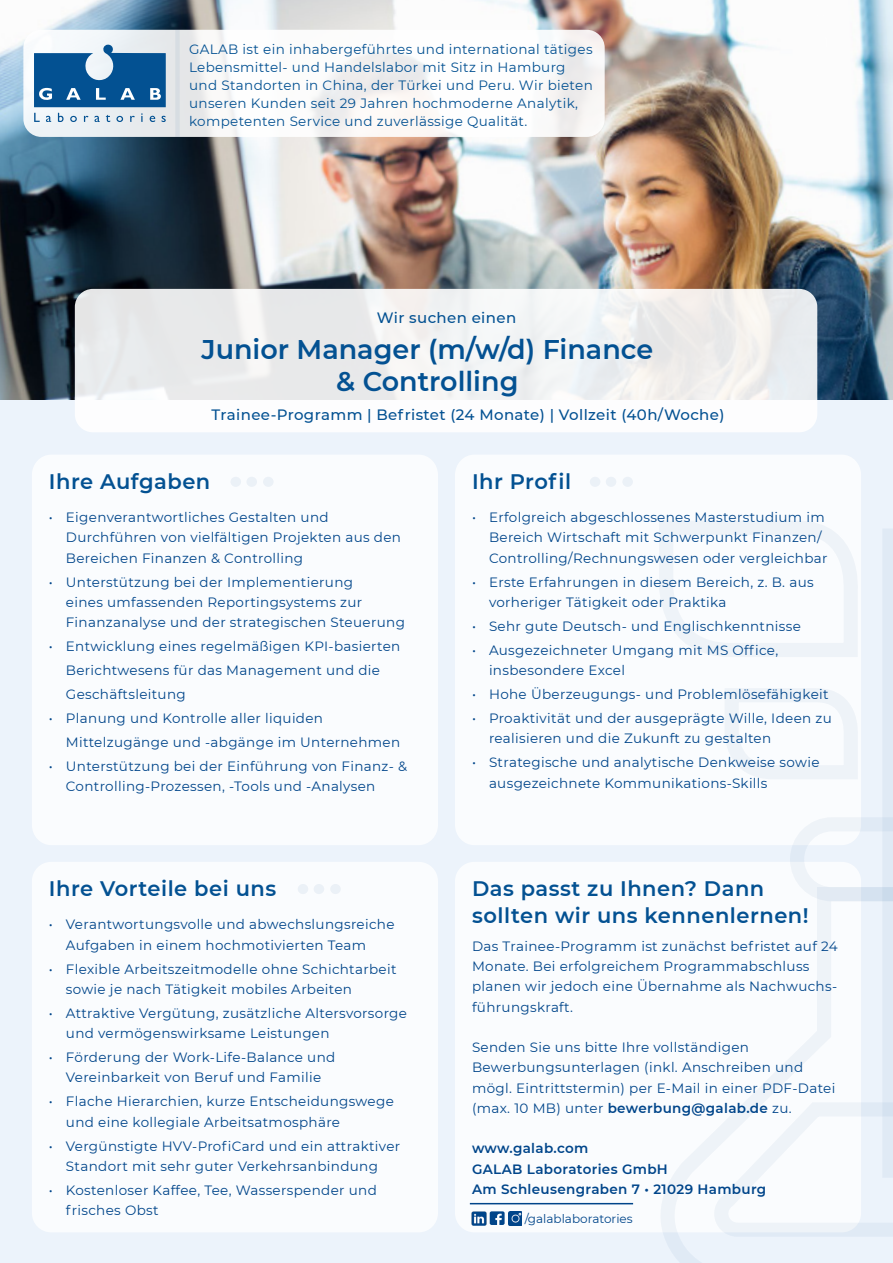
<style>
.page{position:relative;width:893px;height:1263px;background:#fff}
.page>*{position:absolute;margin:0;border:0;box-sizing:border-box;transform-origin:0 0}
.t1{font:600 27px "Montserrat";color:#035192}
.t2{font:600 21px/27px "Montserrat";letter-spacing:.025em;color:#035192}
.t3{font:500 15px "Montserrat";letter-spacing:.025em;color:#035192}
.t4{font:13.5px/20.2px "Montserrat";letter-spacing:.025em;color:#00458a}
.t5{font:13.5px/18px "Montserrat";letter-spacing:.025em;color:#035192}
.t6{font:600 13.5px "Montserrat";letter-spacing:.025em;color:#00458a}
.t7{font:12px "Montserrat";color:#00458a}
.s1{font-weight:600}
</style>
<div class="page">
<img style="left:0;top:0;width:893px;height:400px">
<svg style="left:23px;top:30px;width:582px;height:107px"></svg>
<div style="left:0;top:400px;width:893px;height:863px;background:#ecf3fb"></div>
<svg style="left:34px;top:113px;width:6px;height:9px"></svg>
<svg style="left:161px;top:116px;width:5px;height:6px"></svg>
<svg style="left:106px;top:115px;width:4px;height:7px"></svg>
<svg style="left:130px;top:115px;width:5px;height:7px"></svg>
<svg style="left:84px;top:115px;width:4px;height:7px"></svg>
<svg style="left:58px;top:113px;width:6px;height:9px"></svg>
<svg style="left:116px;top:116px;width:7px;height:6px"></svg>
<svg style="left:70px;top:116px;width:7px;height:6px"></svg>
<svg style="left:150px;top:116px;width:5px;height:6px"></svg>
<svg style="left:94px;top:116px;width:6px;height:6px"></svg>
<svg style="left:46px;top:116px;width:5px;height:6px"></svg>
<svg style="left:141px;top:113px;width:2px;height:9px"></svg>
<svg style="left:34px;top:44px;width:132px;height:63px"></svg>
<div style="left:32px;top:455px;width:406px;height:390px;background:#fff;border-radius:20px"></div>
<div style="left:75px;top:289px;width:742px;height:143px;background:linear-gradient(to bottom,#e9eaea,#f9f9fa);border-radius:18px"></div>
<div style="left:455px;top:455px;width:406px;height:390px;background:#fff;border-radius:20px"></div>
<div style="left:32px;top:862px;width:406px;height:370px;background:#fff;border-radius:19px"></div>
<div style="left:455px;top:862px;width:406px;height:370px;background:#fff;border-radius:19px"></div>
<div style="left:489px;top:1211px;width:15px;height:14px;background:#b2c7dc;border-radius:4px"></div>
<img style="left:508px;top:1211px;width:14px;height:14px">
<img style="left:471px;top:1211px;width:16px;height:15px">
<svg style="left:490px;top:1211px;width:15px;height:14px"></svg>
<hr style="left:470px;top:1203px;width:163px;height:1px;background:#00458a">
<svg style="left:660px;top:901px;width:201px;height:362px"></svg>
<svg style="left:790px;top:817px;width:92px;height:84px"></svg>
<svg style="left:659px;top:521px;width:199px;height:136px"></svg>
<svg style="left:725px;top:688px;width:133px;height:91px"></svg>
<svg style="left:713px;top:1101px;width:180px;height:137px"></svg>
<div style="left:882px;top:528px;width:11px;height:650px;background:#e0eaf5"></div>
<div style="left:175px;top:30px;width:5px;height:107px;background:#d7dde2"></div>
<div style="left:298px;top:884px;width:10px;height:10px;background:#ebf1f7;border-radius:50%"></div>
<div style="left:314px;top:884px;width:10px;height:10px;background:#ebf1f7;border-radius:50%"></div>
<div style="left:330px;top:884px;width:11px;height:10px;background:#ebf1f7;border-radius:50%"></div>
<div style="left:230px;top:477px;width:11px;height:10px;background:#ebf1f7;border-radius:50%"></div>
<div style="left:246px;top:477px;width:11px;height:10px;background:#ebf1f7;border-radius:50%"></div>
<div style="left:263px;top:477px;width:11px;height:10px;background:#ebf1f7;border-radius:50%"></div>
<div style="left:590px;top:477px;width:10px;height:10px;background:#ebf1f7;border-radius:50%"></div>
<div style="left:606px;top:477px;width:10px;height:10px;background:#ebf1f7;border-radius:50%"></div>
<div style="left:622px;top:477px;width:11px;height:10px;background:#ebf1f7;border-radius:50%"></div>
<p class="t5" style="left:189px;top:40px;width:405px">GALAB ist ein inhabergeführtes und international tätiges Lebensmittel- und Handelslabor mit Sitz in Hamburg und Standorten in China, der Türkei und Peru. Wir bieten unseren Kunden seit 29 Jahren hochmoderne Analytik, kompetenten Service und zuverlässige Qualität.</p>
<p class="t3" style="left:377px;top:308px;width:141px">Wir suchen einen</p>
<p class="t1" style="left:201px;top:330px;width:453px">Junior Manager (m/w/d) Finance</p>
<p class="t1" style="left:336px;top:363px;width:184px">&amp; Controlling</p>
<p class="t3" style="left:211px;top:404px;width:514px">Trainee-Programm | Befristet (24 Monate) | Vollzeit (40h/Woche)</p>
<p class="t2" style="left:49px;top:467px;width:163px">Ihre Aufgaben</p>
<p class="t4" style="left:66px;top:507px;width:337px;text-indent:-17px">• Eigenverantwortliches Gestalten und<br>Durchführen von vielfältigen Projekten aus den<br>Bereichen Finanzen &amp; Controlling</p>
<p class="t4" style="left:66px;top:571px;width:341px;text-indent:-17px">• Unterstützung bei der Implementierung<br>eines umfassenden Reportingsystems zur<br>Finanzanalyse und der strategischen Steuerung</p>
<p class="t4" style="left:66px;top:634px;width:336px;line-height:24px;text-indent:-17px">• Entwicklung eines regelmäßigen KPI-basierten<br>Berichtwesens für das Management und die<br>Geschäftsleitung</p>
<p class="t4" style="left:66px;top:706px;width:336px;line-height:24px;text-indent:-17px">• Planung und Kontrolle aller liquiden<br>Mittelzugänge und -abgänge im Unternehmen</p>
<p class="t4" style="left:66px;top:756px;width:343px;text-indent:-17px">• Unterstützung bei der Einführung von Finanz- &amp;<br>Controlling-Prozessen, -Tools und -Analysen</p>
<p class="t2" style="left:472px;top:467px;width:101px">Ihr Profil</p>
<p class="t4" style="left:489px;top:507px;width:340px;text-indent:-17px">• Erfolgreich abgeschlossenes Masterstudium im<br>Bereich Wirtschaft mit Schwerpunkt Finanzen/<br>Controlling/Rechnungswesen oder vergleichbar</p>
<p class="t4" style="left:489px;top:571px;width:326px;text-indent:-17px">• Erste Erfahrungen in diesem Bereich, z. B. aus vorheriger Tätigkeit oder Praktika</p>
<p class="t4" style="left:472px;top:615px;width:330px">• Sehr gute Deutsch- und Englischkenntnisse</p>
<p class="t4" style="left:489px;top:639px;width:291px;text-indent:-17px">• Ausgezeichneter Umgang mit MS Office, insbesondere Excel</p>
<p class="t4" style="left:472px;top:684px;width:358px">• Hohe Überzeugungs- und Problemlösefähigkeit</p>
<p class="t4" style="left:489px;top:708px;width:344px;text-indent:-17px">• Proaktivität und der ausgeprägte Wille, Ideen zu realisieren und die Zukunft zu gestalten</p>
<p class="t4" style="left:489px;top:752px;width:332px;text-indent:-17px">• Strategische und analytische Denkweise sowie ausgezeichnete Kommunikations-Skills</p>
<p class="t2" style="left:49px;top:874px;width:229px">Ihre Vorteile bei uns</p>
<p class="t2" style="left:472px;top:874px;width:338px">Das passt zu Ihnen? Dann sollten wir uns kennenlernen!</p>
<p class="t4" style="left:472px;top:935px;width:367px">Das Trainee-Programm ist zunächst befristet auf 24</p>
<p class="t4" style="left:472px;top:955px;width:367px">Monate. Bei erfolgreichem Programmabschluss planen wir jedoch eine Übernahme als Nachwuchs&shy;führungskraft.</p>
<p class="t4" style="left:472px;top:1036px;width:278px">Senden Sie uns bitte Ihre vollständigen</p>
<p class="t4" style="left:472px;top:1057px;width:365px">Bewerbungsunterlagen (inkl. Anschreiben und mögl. Eintrittstermin) per E-Mail in einer PDF-Datei (max. 10 MB) unter <span class="s1">bewerbung@galab.de</span> zu.</p>
<p class="t6" style="left:472px;top:1139px;width:118px">www.galab.com</p>
<p class="t6" style="left:472px;top:1159px;width:197px">GALAB Laboratories GmbH</p>
<p class="t6" style="left:472px;top:1179px;width:296px">Am Schleusengraben 7 • 21029 Hamburg</p>
<p class="t7" style="left:525px;top:1211px;width:109px">/galablaboratories</p>
<p class="t4" style="left:66px;top:914px;width:330px;text-indent:-17px">• Verantwortungsvolle und abwechslungsreiche<br>Aufgaben in einem hochmotivierten Team</p>
<p class="t4" style="left:66px;top:958px;width:332px;text-indent:-17px">• Flexible Arbeitszeitmodelle ohne Schichtarbeit sowie je nach Tätigkeit mobiles Arbeiten</p>
<p class="t4" style="left:66px;top:1002px;width:343px;text-indent:-17px">• Attraktive Vergütung, zusätzliche Altersvorsorge und vermögenswirksame Leistungen</p>
<p class="t4" style="left:49px;top:1047px;width:288px;text-align:center">• Förderung der Work-Life-Balance und<br>Vereinbarkeit von Beruf und Familie</p>
<p class="t4" style="left:66px;top:1091px;width:329px;text-indent:-17px">• Flache Hierarchien, kurze Entscheidungswege und eine kollegiale Arbeitsatmosphäre</p>
<p class="t4" style="left:49px;top:1135px;width:353px;text-align:center">• Vergünstigte HVV-ProfiCard und ein attraktiver<br>Standort mit sehr guter Verkehrsanbindung</p>
<p class="t4" style="left:66px;top:1179px;width:312px;text-indent:-17px">• Kostenloser Kaffee, Tee, Wasserspender und frisches Obst</p>
</div>
